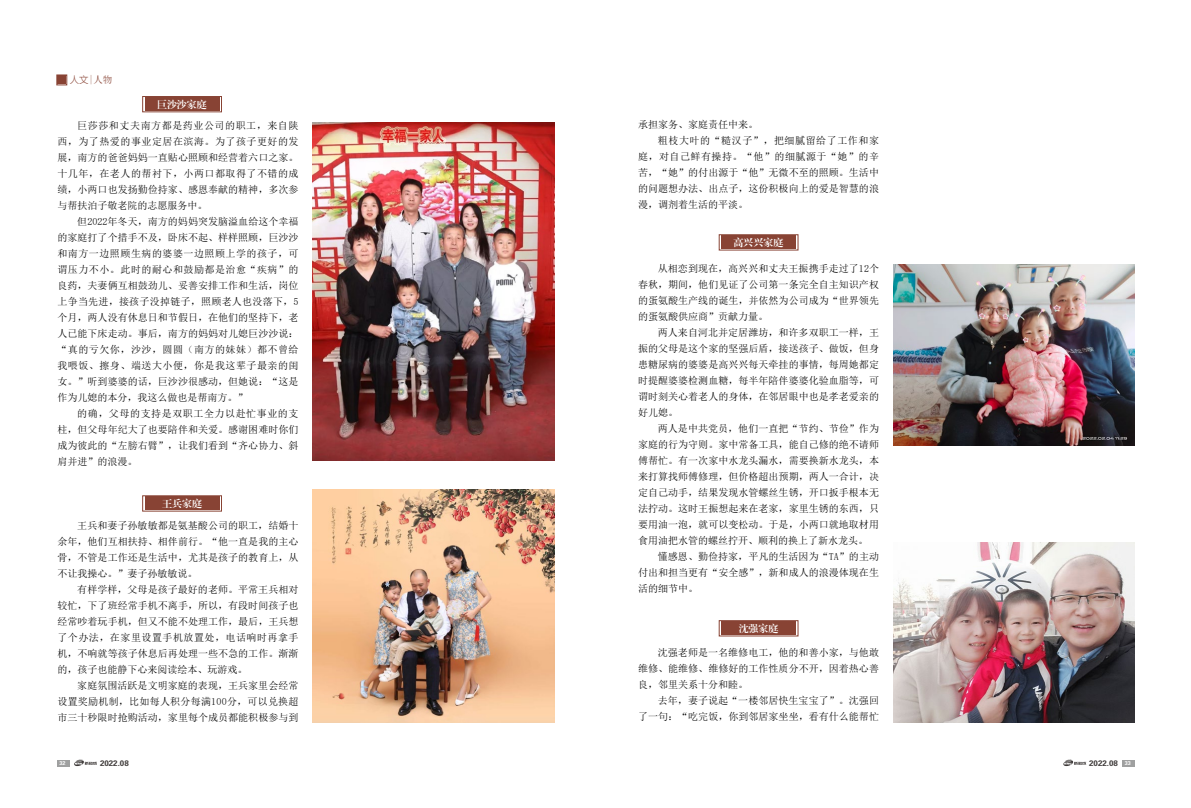
<style>
.page{position:relative;width:1191px;height:808px;background:#fff}
.page>*{position:absolute;margin:0;border:0;box-sizing:border-box;transform-origin:0 0}
.t1{font:10px/16px "Sim Sun";letter-spacing:.005em;color:#000;text-align:justify}
.t2{font:10px "Sim Sun";letter-spacing:.05em;color:#000}
.t3{font:10px "Sim Sun";letter-spacing:.055em;color:#000}
.t4{font:10px "FZXBSJW GB1 0";letter-spacing:-.005em;color:#fff}
.t5{font:9.4px "Sim Sun";color:#884334}
.t6{font:8px "FZDHTJW GB1 0";color:#3e3a39}
.t7{font:5.5px "FZDHTJW GB1 0";color:#fff}
.s1{font-family:"FZLTXHJW GB1 0"}
.s2{font-size:5.5px;color:#fff}
</style>
<div class="page">
<div style="left:57px;top:76px;width:9px;height:8px;background:#884334"></div>
<div style="left:57px;top:75px;width:10px;height:10px;border:1px solid #884334"></div>
<svg style="left:1063px;top:759px;width:23px;height:7px"></svg>
<svg style="left:74px;top:759px;width:23px;height:7px"></svg>
<div style="left:1122px;top:760px;width:12px;height:6px;background:#9fa0a0"></div>
<div style="left:57px;top:760px;width:12px;height:6px;background:#9fa0a0"></div>
<img style="left:313px;top:123px;width:241px;height:338px">
<img style="left:313px;top:489px;width:241px;height:234px">
<div style="left:145px;top:98px;width:74px;height:13px;background:#884334"></div>
<div style="left:142px;top:96px;width:80px;height:16px;border:1px solid #884334"></div>
<div style="left:145px;top:497px;width:74px;height:13px;background:#884334"></div>
<div style="left:142px;top:496px;width:80px;height:15px;border:1px solid #884334"></div>
<img style="left:893px;top:264px;width:241px;height:181px">
<img style="left:893px;top:542px;width:241px;height:181px">
<div style="left:721px;top:236px;width:75px;height:13px;background:#884334"></div>
<div style="left:719px;top:235px;width:79px;height:15px;border:1px solid #884334"></div>
<div style="left:721px;top:622px;width:75px;height:13px;background:#884334"></div>
<div style="left:719px;top:620px;width:79px;height:16px;border:1px solid #884334"></div>
<p class="t5" style="left:70px;top:75px;width:44px"><span class="s1">人文</span>|人物</p>
<p class="t4" style="left:157px;top:99px;width:51px">巨沙沙家庭</p>
<p class="t1" style="left:57px;top:117px;width:242px;text-indent:20px">巨莎莎和丈夫南方都是药业公司的职工，来自陕西，为了热爱的事业定居在滨海。为了孩子更好的发展，南方的爸爸妈妈一直贴心照顾和经营着六口之家。十几年，在老人的帮衬下，小两口都取得了不错的成绩，小两口也发扬勤俭持家、感恩奉献的精神，多次参与帮扶泊子敬老院的志愿服务中。</p>
<p class="t1" style="left:57px;top:213px;width:242px;text-indent:20px">但2022年冬天，南方的妈妈突发脑溢血给这个幸福的家庭打了个措手不及，卧床不起、样样照顾，巨沙沙和南方一边照顾生病的婆婆一边照顾上学的孩子，可谓压力不小。此时的耐心和鼓励都是治愈“疾病”的良药，夫妻俩互相鼓劲儿、妥善安排工作和生活，岗位上争当先进，接孩子没掉链子，照顾老人也没落下，5个月，两人没有休息日和节假日，在他们的坚持下，老人已能下床走动。事后，南方的妈妈对儿媳巨沙沙说：“真的亏欠你，沙沙，圆圆（南方的妹妹）都不曾给我喂饭、擦身、端送大小便，你是我这辈子最亲的闺女。”听到婆婆的话，巨沙沙很感动，但她说：“这是作为儿媳的本分，我这么做也是帮南方。”</p>
<p class="t1" style="left:57px;top:405px;width:242px;text-indent:20px">的确，父母的支持是双职工全力以赴忙事业的支柱，但父母年纪大了也要陪伴和关爱。感谢困难时你们成为彼此的“左膀右臂”，让我们看到“齐心协力、斜肩并进”的浪漫。</p>
<p class="t4" style="left:162px;top:498px;width:42px">王兵家庭</p>
<p class="t1" style="left:57px;top:517px;width:242px;text-indent:20px">王兵和妻子孙敏敏都是氨基酸公司的职工，结婚十余年，他们互相扶持、相伴前行。“他一直是我的主心骨，不管是工作还是生活中，尤其是孩子的教育上，从不让我操心。”妻子孙敏敏说。</p>
<p class="t1" style="left:57px;top:581px;width:242px;text-indent:20px">有样学样，父母是孩子最好的老师。平常王兵相对较忙，下了班经常手机不离手，所以，有段时间孩子也经常吵着玩手机，但又不能不处理工作，最后，王兵想了个办法，在家里设置手机放置处，电话响时再拿手机，不响就等孩子休息后再处理一些不急的工作。渐渐的，孩子也能静下心来阅读绘本、玩游戏。</p>
<p class="t1" style="left:57px;top:677px;width:242px;text-indent:20px">家庭氛围活跃是文明家庭的表现，王兵家里会经常设置奖励机制，比如每人积分每满100分，可以兑换超市三十秒限时抢购活动，家里每个成员都能积极参与到</p>
<p class="t1" style="left:638px;top:116px;width:121px">承担家务、家庭责任中来。</p>
<p class="t3" style="left:658px;top:135px;width:223px">粗枝大叶的“糙汉子”，把细腻留给了工作和家</p>
<p class="t2" style="left:638px;top:151px;width:242px">庭，对自己鲜有操持。“他”的细腻源于“她”的辛</p>
<p class="t1" style="left:638px;top:164px;width:242px">苦，“她”的付出源于“他”无微不至的照顾。生活中</p>
<p class="t1" style="left:638px;top:180px;width:242px">的问题想办法、出点子，这份积极向上的爱是智慧的浪</p>
<p class="t1" style="left:638px;top:196px;width:111px">漫，调剂着生活的平淡。</p>
<p class="t4" style="left:733px;top:237px;width:51px">高兴兴家庭</p>
<p class="t1" style="left:638px;top:260px;width:242px;text-indent:20px">从相恋到现在，高兴兴和丈夫王振携手走过了12个春秋，期间，他们见证了公司第一条完全自主知识产权的蛋氨酸生产线的诞生，并依然为公司成为“世界领先的蛋氨酸供应商”贡献力量。</p>
<p class="t1" style="left:638px;top:324px;width:242px;text-indent:20px">两人来自河北并定居潍坊，和许多双职工一样，王振的父母是这个家的坚强后盾，接送孩子、做饭，但身患糖尿病的婆婆是高兴兴每天牵挂的事情，每周她都定时提醒婆婆检测血糖，每半年陪伴婆婆化验血脂等，可谓时刻关心着老人的身体，在邻居眼中也是孝老爱亲的好儿媳。</p>
<p class="t1" style="left:638px;top:420px;width:242px;text-indent:20px">两人是中共党员，他们一直把“节约、节俭”作为家庭的行为守则。家中常备工具，能自己修的绝不请师傅帮忙。有一次家中水龙头漏水，需要换新水龙头，本来打算找师傅修理，但价格超出预期，两人一合计，决定自己动手，结果发现水管螺丝生锈，开口扳手根本无法拧动。这时王振想起来在老家，家里生锈的东西，只要用油一泡，就可以变松动。于是，小两口就地取材用食用油把水管的螺丝拧开、顺利的换上了新水龙头。</p>
<p class="t1" style="left:638px;top:548px;width:242px;text-indent:20px">懂感恩、勤俭持家，平凡的生活因为“TA”的主动付出和担当更有“安全感”，新和成人的浪漫体现在生活的细节中。</p>
<p class="t4" style="left:738px;top:623px;width:41px">沈强家庭</p>
<p class="t1" style="left:638px;top:644px;width:242px;text-indent:20px">沈强老师是一名维修电工，他的和善小家，与他敢维修、能维修、维修好的工作性质分不开，因着热心善良，邻里关系十分和睦。</p>
<p class="t1" style="left:638px;top:692px;width:242px;text-align:right">去年，妻子说起“一楼邻居快生宝宝了”。沈强回<br>了一句：“吃完饭，你到邻居家坐坐，看有什么能帮忙</p>
<p class="t7" style="left:60px;top:760px;width:8px">32</p>
<p class="t6" style="left:100px;top:759px;width:30px">2022.08</p>
<p class="t6" style="left:1089px;top:759px;width:43px">2022.08 <span class="s2">33</span></p>
</div>
